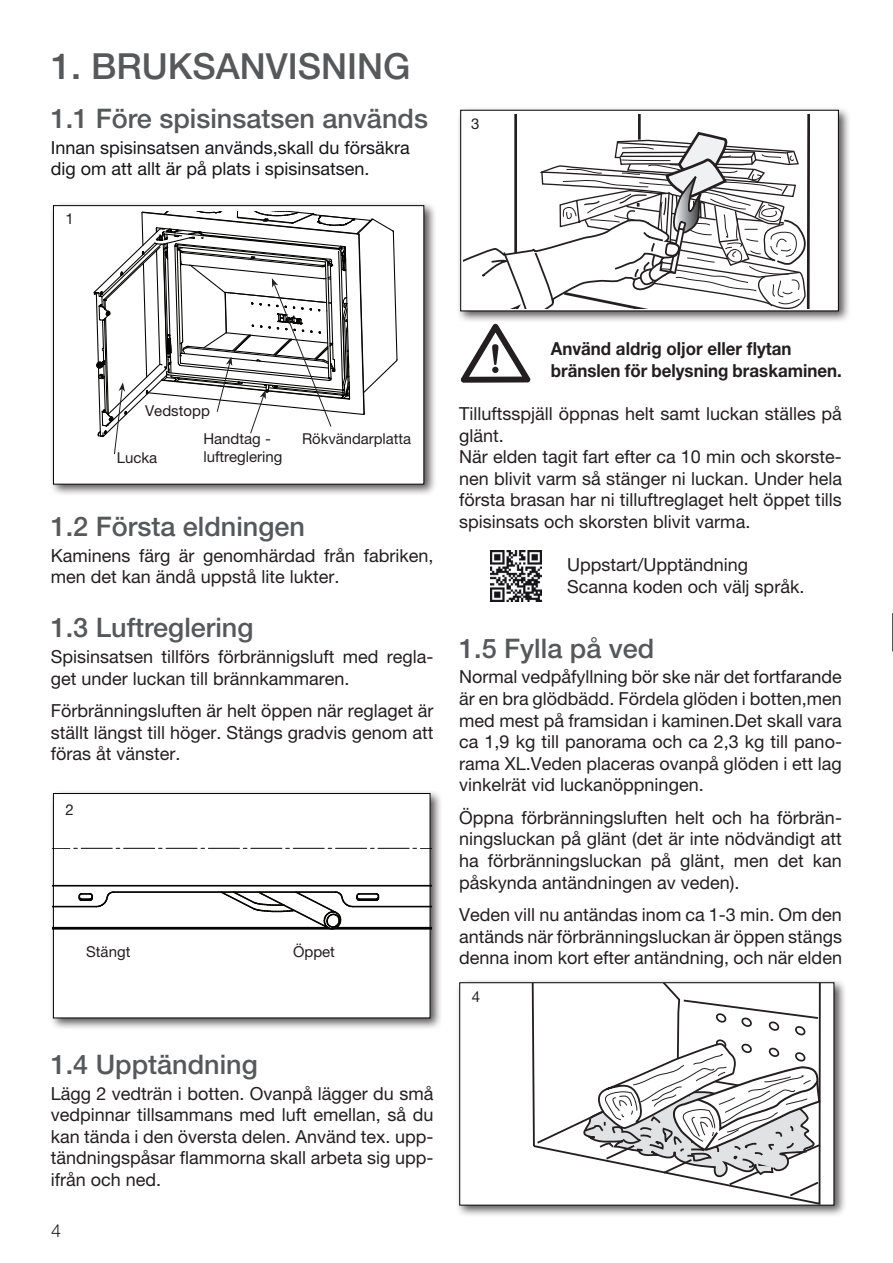
<style>
.page{position:relative;width:893px;height:1263px;background:#fff}
.page>*{position:absolute;margin:0;border:0;box-sizing:border-box;transform-origin:0 0}
.t1{font:500 36px "Helvetica Neue LT Pro";color:#57585a}
.t2{font:500 27px "Helvetica Neue LT Pro";color:#57585a}
.t3{font:18px/21.6px "Helvetica Neue LT Pro";color:#231f20;text-align:justify}
.t4{font:18px/21.6px "Helvetica Neue LT Pro";color:#171518}
.t5{font:700 18px/21.6px "Helvetica Neue LT Pro";color:#231f20;scale:.94 1}
.t6{font:300 18px "Helvetica Neue LT Pro";color:#231f20}
.t7{font:15px "Helvetica Neue LT Pro";color:#231f20}
</style>
<div class="page">
<svg style="left:461px;top:324px;width:69px;height:59px"></svg>
<div style="left:49px;top:201px;width:388px;height:296px;background:#231f20;opacity:.75"></div>
<div style="left:53px;top:205px;width:371px;height:280px;background:#fff;border:1px solid #040503"></div>
<svg style="left:94px;top:211px;width:303px;height:244px"></svg>
<div style="left:49px;top:789px;width:394px;height:242px;background:#231f20;opacity:.75"></div>
<div style="left:53px;top:793px;width:377px;height:225px;background:#fff;border:1px solid #040503"></div>
<hr style="left:53px;top:885px;width:378px;height:1px;background:#040503">
<hr style="left:113px;top:891px;width:223px;height:2px;background:#040503">
<hr style="left:53px;top:906px;width:44px;height:1px;background:#040503">
<hr style="left:353px;top:906px;width:78px;height:1px;background:#040503">
<svg style="left:77px;top:891px;width:37px;height:17px"></svg>
<hr style="left:336px;top:927px;width:95px;height:1px;background:#040503">
<hr style="left:53px;top:927px;width:275px;height:1px;background:#040503">
<hr style="left:333px;top:928px;width:98px;height:1px;background:#040503">
<hr style="left:53px;top:928px;width:278px;height:1px;background:#040503">
<svg style="left:219px;top:891px;width:161px;height:39px"></svg>
<svg style="left:53px;top:848px;width:24px;height:1px"></svg>
<hr style="left:81px;top:848px;width:31px;height:1px;background:#040503">
<hr style="left:124px;top:848px;width:31px;height:1px;background:#040503">
<hr style="left:166px;top:848px;width:31px;height:1px;background:#040503">
<hr style="left:208px;top:848px;width:31px;height:1px;background:#040503">
<hr style="left:251px;top:848px;width:31px;height:1px;background:#040503">
<hr style="left:293px;top:848px;width:31px;height:1px;background:#040503">
<hr style="left:336px;top:848px;width:31px;height:1px;background:#040503">
<hr style="left:378px;top:848px;width:31px;height:1px;background:#040503">
<svg style="left:413px;top:848px;width:18px;height:1px"></svg>
<div style="left:455px;top:978px;width:392px;height:240px;background:#231f20;opacity:.75"></div>
<div style="left:459px;top:982px;width:375px;height:223px;background:#fff;border:1px solid #040503"></div>
<svg style="left:530px;top:983px;width:292px;height:223px"></svg>
<svg style="left:535px;top:983px;width:287px;height:217px"></svg>
<div style="left:456px;top:106px;width:395px;height:217px;background:#231f20;opacity:.75"></div>
<div style="left:460px;top:110px;width:379px;height:201px;background:#fff;border:1px solid #040503"></div>
<svg style="left:464px;top:133px;width:346px;height:175px"></svg>
<img style="left:490px;top:550px;width:51px;height:51px">
<hr style="left:892px;top:613px;width:1px;height:38px;background:#231f20">
<h1 class="t1" style="left:51px;top:45px;width:89px">1. Bruksanvisning</h1>
<h2 class="t2" style="left:51px;top:102px;width:379px">1.1 Före spisinsatsen används</h2>
<p class="t4" style="left:51px;top:136px;width:361px">Innan spisinsatsen används,skall du försäkra dig om att allt är på plats i spisinsatsen.</p>
<p class="t7" style="left:66px;top:210px;width:10px">1</p>
<p class="t7" style="left:471px;top:115px;width:10px">3</p>
<p class="t7" style="left:145px;top:402px;width:66px">Vedstopp</p>
<p class="t7" style="left:203px;top:430px;width:69px">Handtag -</p>
<p class="t7" style="left:302px;top:429px;width:111px">Rökvändarplatta</p>
<p class="t7" style="left:117px;top:448px;width:42px">Lucka</p>
<p class="t7" style="left:203px;top:448px;width:81px">luftreglering</p>
<h2 class="t2" style="left:51px;top:510px;width:256px">1.2 Första eldningen</h2>
<p class="t3" style="left:51px;top:544px;width:384px">Kaminens färg är genomhärdad från fabriken, men det kan ändå uppstå lite lukter.</p>
<h2 class="t2" style="left:51px;top:612px;width:204px">1.3 Luftreglering</h2>
<p class="t3" style="left:51px;top:646px;width:384px">Spisinsatsen tillförs förbrännigsluft med regla&shy;get under luckan till brännkammaren.</p>
<p class="t3" style="left:51px;top:700px;width:384px">Förbränningsluften är helt öppen när reglaget är ställt längst till höger. Stängs gradvis genom att föras åt vänster.</p>
<p class="t7" style="left:66px;top:800px;width:10px">2</p>
<p class="t7" style="left:86px;top:943px;width:46px">Stängt</p>
<p class="t7" style="left:293px;top:943px;width:43px">Öppet</p>
<h2 class="t2" style="left:51px;top:1048px;width:209px">1.4 Upptändning</h2>
<p class="t3" style="left:51px;top:1082px;width:384px">Lägg 2 vedträn i botten. Ovanpå lägger du små vedpinnar tillsammans med luft emellan, så du kan tända i den översta delen. Använd tex. upp&shy;tändningspåsar flammorna skall arbeta sig upp&shy;ifrån och ned.</p>
<p class="t6" style="left:51px;top:1219px;width:12px">4</p>
<p class="t5" style="left:551px;top:338px;width:311px">Använd aldrig oljor eller flytan bränslen för belysning braskaminen.</p>
<p class="t3" style="left:459px;top:402px;width:384px;text-align:left">Tilluftsspjäll öppnas helt samt luckan ställes på glänt.<br>När elden tagit fart efter ca 10 min och skorste&shy;nen blivit varm så stänger ni luckan. Under hela första brasan har ni tilluftreglaget helt öppet tills spisinsats och skorsten blivit varma.</p>
<p class="t3" style="left:567px;top:554px;width:239px">Uppstart/Upptändning<br>Scanna koden och välj språk.</p>
<h2 class="t2" style="left:459px;top:632px;width:197px">1.5 Fylla på ved</h2>
<p class="t3" style="left:459px;top:666px;width:384px">Normal vedpåfyllning bör ske när det fortfarande är en bra glödbädd. Fördela glöden i botten,men med mest på framsidan i kaminen.Det skall vara ca 1,9 kg till panorama och ca 2,3 kg till pano&shy;rama XL.Veden placeras ovanpå glöden i ett lag vinkelrät vid luckanöppningen.</p>
<p class="t3" style="left:459px;top:806px;width:384px">Öppna förbränningsluften helt och ha förbrän&shy;ningsluckan på glänt (det är inte nödvändigt att ha förbränningsluckan på glänt, men det kan påskynda antändningen av veden).</p>
<p class="t3" style="left:459px;top:904px;width:384px">Veden vill nu antändas inom ca 1-3 min. Om den antänds när förbränningsluckan är öppen stängs denna inom kort efter antändning, och när elden</p>
<p class="t7" style="left:472px;top:988px;width:10px">4</p>
</div>
